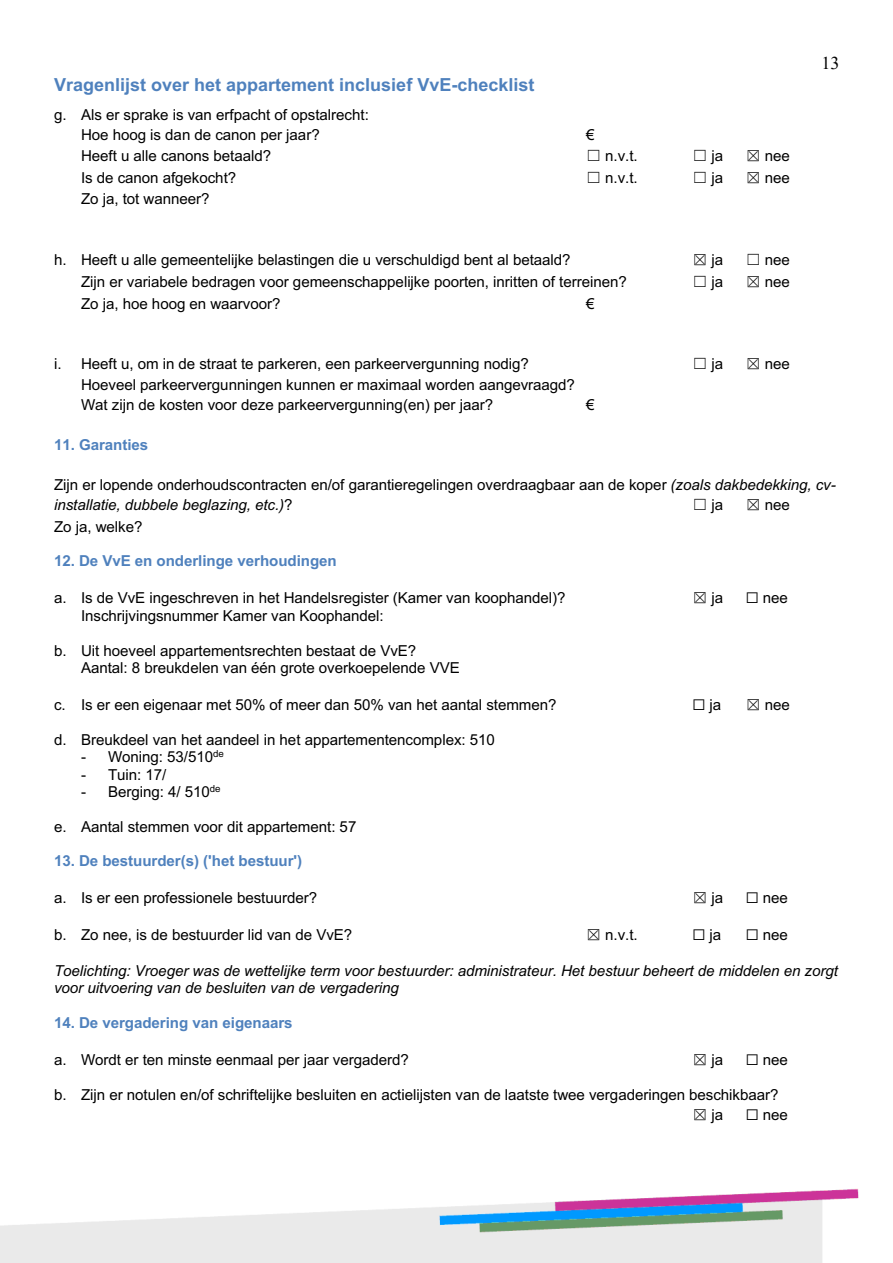
<style>
.page{position:relative;width:893px;height:1263px;background:#fff}
.page>*{position:absolute;margin:0;border:0;box-sizing:border-box;transform-origin:0 0}
.t1{font:700 18px "Arial";color:#4f81bd}
.t2{font:18px "Times New Roman";color:#000}
.t3{font:15.15px/19.8px "Arial";letter-spacing:-.005em;color:#000}
.t4{font:italic 15.15px/17.2px "Arial";letter-spacing:-.005em;color:#000}
.t5{font:700 15.15px "Arial";letter-spacing:-.005em;color:#4f81bd}
.s1{font-family:"MS Gothic"}
.s2{font-style:italic}
</style>
<div class="page">
<img style="left:0;top:1188px;width:859px;height:75px">
<p class="t1" style="left:54px;top:74px;width:482px">Vragenlijst over het appartement inclusief VvE-checklist</p>
<p class="t3" style="left:81px;top:105px;width:289px;text-indent:-27px">g. Als er sprake is van erfpacht of opstalrecht:<br>Hoe hoog is dan de canon per jaar?</p>
<p class="t3" style="left:586px;top:125px;width:10px">€</p>
<p class="t3" style="left:81px;top:145px;width:192px">Heeft u alle canons betaald?</p>
<p class="t3" style="left:586px;top:145px;width:53px"><span class="s1">☐</span> n.v.t.</p>
<p class="t3" style="left:692px;top:145px;width:32px"><span class="s1">☐</span> ja</p>
<p class="t3" style="left:745px;top:145px;width:46px"><span class="s1">☒</span> nee</p>
<p class="t3" style="left:81px;top:168px;width:157px">Is de canon afgekocht?</p>
<p class="t3" style="left:586px;top:168px;width:53px"><span class="s1">☐</span> n.v.t.</p>
<p class="t3" style="left:692px;top:168px;width:32px"><span class="s1">☐</span> ja</p>
<p class="t3" style="left:745px;top:168px;width:46px"><span class="s1">☒</span> nee</p>
<p class="t3" style="left:81px;top:189px;width:130px">Zo ja, tot wanneer?</p>
<p class="t3" style="left:54px;top:250px;width:518px">h. Heeft u alle gemeentelijke belastingen die u verschuldigd bent al betaald?</p>
<p class="t3" style="left:692px;top:250px;width:32px"><span class="s1">☒</span> ja</p>
<p class="t3" style="left:745px;top:250px;width:46px"><span class="s1">☐</span> nee</p>
<p class="t3" style="left:81px;top:272px;width:547px">Zijn er variabele bedragen voor gemeenschappelijke poorten, inritten of terreinen?</p>
<p class="t3" style="left:692px;top:272px;width:32px"><span class="s1">☐</span> ja</p>
<p class="t3" style="left:745px;top:272px;width:46px"><span class="s1">☒</span> nee</p>
<p class="t3" style="left:81px;top:293px;width:201px">Zo ja, hoe hoog en waarvoor?</p>
<p class="t3" style="left:586px;top:293px;width:10px">€</p>
<p class="t3" style="left:54px;top:354px;width:476px">i. Heeft u, om in de straat te parkeren, een parkeervergunning nodig?</p>
<p class="t3" style="left:692px;top:354px;width:32px"><span class="s1">☐</span> ja</p>
<p class="t3" style="left:745px;top:354px;width:46px"><span class="s1">☒</span> nee</p>
<p class="t3" style="left:81px;top:375px;width:495px">Hoeveel parkeervergunningen kunnen er maximaal worden aangevraagd?<br>Wat zijn de kosten voor deze parkeervergunning(en) per jaar?</p>
<p class="t3" style="left:586px;top:395px;width:10px">€</p>
<p class="t2" style="left:821px;top:53px;width:19px">13</p>
<p class="t5" style="left:54px;top:436px;width:96px">11. Garanties</p>
<p class="t3" style="left:54px;top:474px;width:783px;line-height:20.9px">Zijn er lopende onderhoudscontracten en/of garantieregelingen overdraagbaar aan de koper <span class="s2">(zoals dakbedekking, cv&shy;installatie, dubbele beglazing, etc.)</span>?</p>
<p class="t3" style="left:692px;top:495px;width:32px"><span class="s1">☐</span> ja</p>
<p class="t3" style="left:745px;top:495px;width:46px"><span class="s1">☒</span> nee</p>
<p class="t3" style="left:54px;top:517px;width:90px">Zo ja, welke?</p>
<p class="t5" style="left:54px;top:553px;width:284px">12. De VvE en onderlinge verhoudingen</p>
<p class="t3" style="left:54px;top:588px;width:513px">a. Is de VvE ingeschreven in het Handelsregister (Kamer van koophandel)?</p>
<p class="t3" style="left:692px;top:588px;width:32px"><span class="s1">☒</span> ja</p>
<p class="t3" style="left:745px;top:588px;width:44px">☐ nee</p>
<p class="t3" style="left:81px;top:606px;width:304px">Inschrijvingsnummer Kamer van Koophandel:</p>
<p class="t3" style="left:81px;top:642px;width:380px;line-height:17.2px;text-indent:-27px">b. Uit hoeveel appartementsrechten bestaat de VvE?<br>Aantal: 8 breukdelen van één grote overkoepelende VVE</p>
<p class="t3" style="left:54px;top:694px;width:504px">c. Is er een eigenaar met 50% of meer dan 50% van het aantal stemmen?</p>
<p class="t3" style="left:692px;top:694px;width:30px">☐ ja</p>
<p class="t3" style="left:745px;top:694px;width:46px"><span class="s1">☒</span> nee</p>
<p class="t3" style="left:54px;top:730px;width:442px">d. Breukdeel van het aandeel in het appartementencomplex: 510</p>
<p class="t3" style="left:81px;top:747px;width:144px">- Woning: 53/510<sup>de</sup></p>
<p class="t3" style="left:81px;top:765px;width:87px">- Tuin: 17/</p>
<p class="t3" style="left:81px;top:782px;width:141px">- Berging: 4/ 510<sup>de</sup></p>
<p class="t3" style="left:54px;top:816px;width:304px">e. Aantal stemmen voor dit appartement: 57</p>
<p class="t5" style="left:54px;top:852px;width:250px">13. De bestuurder(s) ('het bestuur')</p>
<p class="t3" style="left:54px;top:888px;width:265px">a. Is er een professionele bestuurder?</p>
<p class="t3" style="left:692px;top:888px;width:32px"><span class="s1">☒</span> ja</p>
<p class="t3" style="left:745px;top:888px;width:44px">☐ nee</p>
<p class="t3" style="left:54px;top:925px;width:300px">b. Zo nee, is de bestuurder lid van de VvE?</p>
<p class="t3" style="left:586px;top:925px;width:53px"><span class="s1">☒</span> n.v.t.</p>
<p class="t3" style="left:692px;top:925px;width:30px">☐ ja</p>
<p class="t3" style="left:745px;top:925px;width:44px">☐ nee</p>
<p class="t4" style="left:54px;top:962px;width:785px">Toelichting: Vroeger was de wettelijke term voor bestuurder: administrateur. Het bestuur beheert de middelen en zorgt voor uitvoering van de besluiten van de vergadering</p>
<p class="t5" style="left:54px;top:1014px;width:240px">14. De vergadering van eigenaars</p>
<p class="t3" style="left:54px;top:1049px;width:356px">a. Wordt er ten minste eenmaal per jaar vergaderd?</p>
<p class="t3" style="left:692px;top:1049px;width:32px"><span class="s1">☒</span> ja</p>
<p class="t3" style="left:745px;top:1049px;width:44px">☐ nee</p>
<p class="t3" style="left:692px;top:1085px;width:88px;text-indent:-638px">b. Zijn er notulen en/of schriftelijke besluiten en actielijsten van de laatste twee vergaderingen beschikbaar? <span class="s1">☒</span> ja</p>
<p class="t3" style="left:745px;top:1104px;width:44px">☐ nee</p>
</div>
